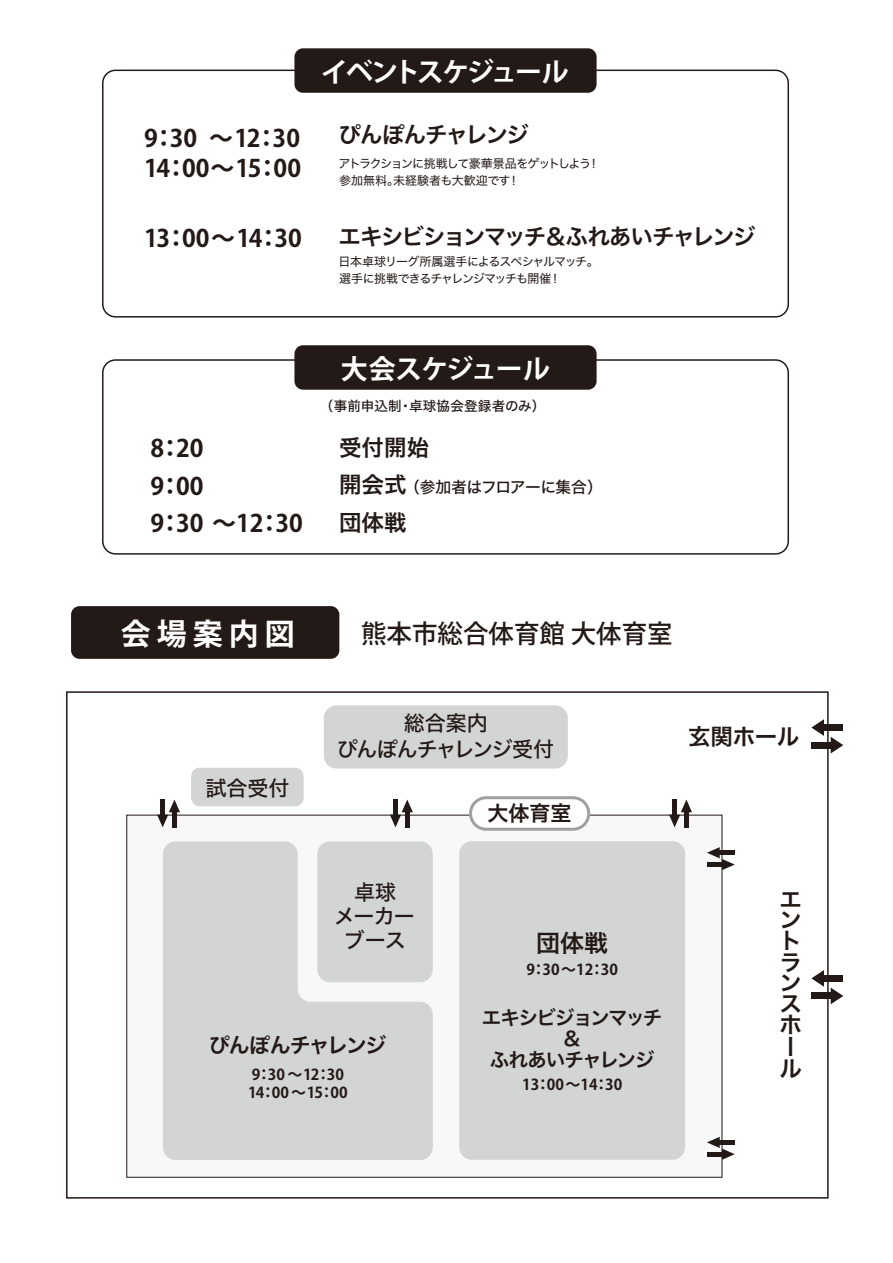
<style>
.page{position:relative;width:893px;height:1263px;background:#fff}
.page>*{position:absolute;margin:0;border:0;box-sizing:border-box;transform-origin:0 0}
.t1{font:700 30px "Koz Go Pro";letter-spacing:.2em;color:#fff}
.t2{font:700 27px "Koz Go Pro";letter-spacing:-.065em;color:#fff}
.t3{font:700 27px "Koz Go Pro";letter-spacing:-.04em;color:#fff}
.t4{font:500 25.5px "Koz Go Pro";color:#231916}
.t5{font:700 24px/37.5px "Koz Go Pro";color:#231916}
.t6{font:24px "Hiragino Sans W6";color:#231916}
.t7{font:22.5px/21.1px "Hiragino Sans W6";letter-spacing:-.05em;color:#231916}
.t8{font:22.5px "Hiragino Sans W6";letter-spacing:-.08em;color:#231916}
.t9{font:21px/24px "Hiragino Sans W5";letter-spacing:-.04em;color:#231916;text-align:center}
.t10{font:21px "Hiragino Sans W6";letter-spacing:-.06em;color:#231916}
.t11{font:21px "Hiragino Sans W6";letter-spacing:-.035em;color:#231916}
.t12{font:19.5px/21px "Hiragino Sans W6";letter-spacing:-.08em;color:#231916;text-align:center}
.t13{font:15.75px "Hiragino Sans W5";letter-spacing:-.03em;color:#231916}
.t14{font:700 15px/18px "Koz Go Pro";color:#231916}
.t15{font:13.5px "Hiragino Sans W5";letter-spacing:.02em;color:#231916}
.t16{font:12px/16.5px "Hiragino Sans W4";letter-spacing:-.07em;color:#231916}
.s1{font-family:"Hiragino Sans W6";font-size:22.5px}
</style>
<div class="page">
<div style="left:126px;top:815px;width:596px;height:362px;background:#f8f8f8"></div>
<svg style="left:163px;top:841px;width:270px;height:319px;fill:#d3d4d4"></svg>
<svg style="left:707px;top:847px;width:28px;height:23px"></svg>
<svg style="left:669px;top:799px;width:23px;height:28px"></svg>
<svg style="left:390px;top:799px;width:23px;height:28px"></svg>
<svg style="left:157px;top:799px;width:23px;height:28px"></svg>
<svg style="left:707px;top:1137px;width:28px;height:23px"></svg>
<div style="left:71px;top:606px;width:268px;height:53px;background:#231916;border-radius:9px"></div>
<div style="left:822px;top:724px;width:21px;height:7px;background:#231916"></div>
<svg style="left:811px;top:719px;width:13px;height:17px"></svg>
<div style="left:811px;top:742px;width:21px;height:6px;background:#231916"></div>
<svg style="left:831px;top:737px;width:12px;height:16px"></svg>
<div style="left:822px;top:975px;width:21px;height:7px;background:#231916"></div>
<svg style="left:811px;top:970px;width:13px;height:17px"></svg>
<div style="left:811px;top:993px;width:21px;height:6px;background:#231916"></div>
<svg style="left:831px;top:988px;width:12px;height:16px"></svg>
<div style="left:324px;top:705px;width:244px;height:63px;background:#d3d4d4;border-radius:13px"></div>
<div style="left:191px;top:768px;width:113px;height:38px;background:#d3d4d4;border-radius:9px"></div>
<div style="left:294px;top:48px;width:303px;height:45px;background:#231916;border-radius:9px"></div>
<div style="left:102px;top:359px;width:687px;height:196px;border:1px solid #231916;border-radius:13px"></div>
<div style="left:294px;top:345px;width:303px;height:45px;background:#231916;border-radius:9px"></div>
<div style="left:459px;top:841px;width:226px;height:319px;background:#d3d4d4;border-radius:13px"></div>
<div style="left:470px;top:798px;width:119px;height:31px;background:#fff;border-radius:16px"></div>
<div style="left:469px;top:796px;width:121px;height:35px;border:3px solid #a0a0a1;border-radius:16px"></div>
<h3 class="t5" style="left:144px;top:124px;width:158px;line-height:30px">9：30 ～12：30<br>14：00～15：00</h3>
<h3 class="t5" style="left:144px;top:221px;width:159px">13：00～14：30</h3>
<h2 class="t2" style="left:321px;top:54px;width:250px">イベントスケジュール</h2>
<h3 class="t7" style="left:338px;top:123px;width:192px">ぴんぽんチャレンジ</h3>
<p class="t16" style="left:338px;top:155px;width:263px">アトラクションに挑戦して豪華景品をゲットしよう！参加無料。未経験者も大歓迎です！</p>
<h3 class="t8" style="left:339px;top:216px;width:419px">エキシビションマッチ＆ふれあいチャレンジ</h3>
<p class="t16" style="left:339px;top:252px;width:262px">日本卓球リーグ所属選手によるスペシャルマッチ。選手に挑戦できるチャレンジマッチも開催！</p>
<h3 class="t5" style="left:150px;top:431px;width:154px">8：20<br>9：00<br>9：30 ～12：30</h3>
<h2 class="t3" style="left:341px;top:351px;width:211px">大会スケジュール</h2>
<p class="t15" style="left:320px;top:394px;width:227px">（事前申込制・卓球協会登録者のみ）</p>
<h3 class="t7" style="left:339px;top:436px;width:91px">受付開始</h3>
<h3 class="t13" style="left:339px;top:473px;width:265px"><span class="s1">開会式</span> （参加者はフロアーに集合）</h3>
<h3 class="t7" style="left:339px;top:511px;width:69px">団体戦</h3>
<h1 class="t1" style="left:121px;top:614px;width:175px">会場案内図</h1>
<h3 class="t9" style="left:205px;top:775px;width:85px">試合受付</h3>
<h3 class="t4" style="left:361px;top:617px;width:313px">熊本市総合体育館 大体育室</h3>
<h3 class="t9" style="left:337px;top:709px;width:219px;line-height:25.5px">総合案内<br>ぴんぽんチャレンジ受付</h3>
<h3 class="t11" style="left:488px;top:794px;width:85px">大体育室</h3>
<h3 class="t7" style="left:688px;top:725px;width:113px">玄関ホール</h3>
<h3 class="t9" style="left:334px;top:878px;width:82px">卓球<br>メーカーブース</h3>
<h3 class="t10" style="left:209px;top:1026px;width:179px">ぴんぽんチャレンジ</h3>
<p class="t14" style="left:248px;top:1067px;width:101px">9：30 ～12：30<br>14：00 ～15：00</p>
<h3 class="t6" style="left:536px;top:922px;width:73px">団体戦</h3>
<p class="t14" style="left:526px;top:962px;width:93px">9：30～12：30</p>
<h3 class="t12" style="left:482px;top:1006px;width:182px">エキシビジョンマッチ&amp;<br>ふれあいチャレンジ</h3>
<p class="t14" style="left:522px;top:1076px;width:102px">13：00～14：30</p>
<h3 class="t7" style="left:779px;top:888px;width:23px">エントランスホール</h3>
</div>
